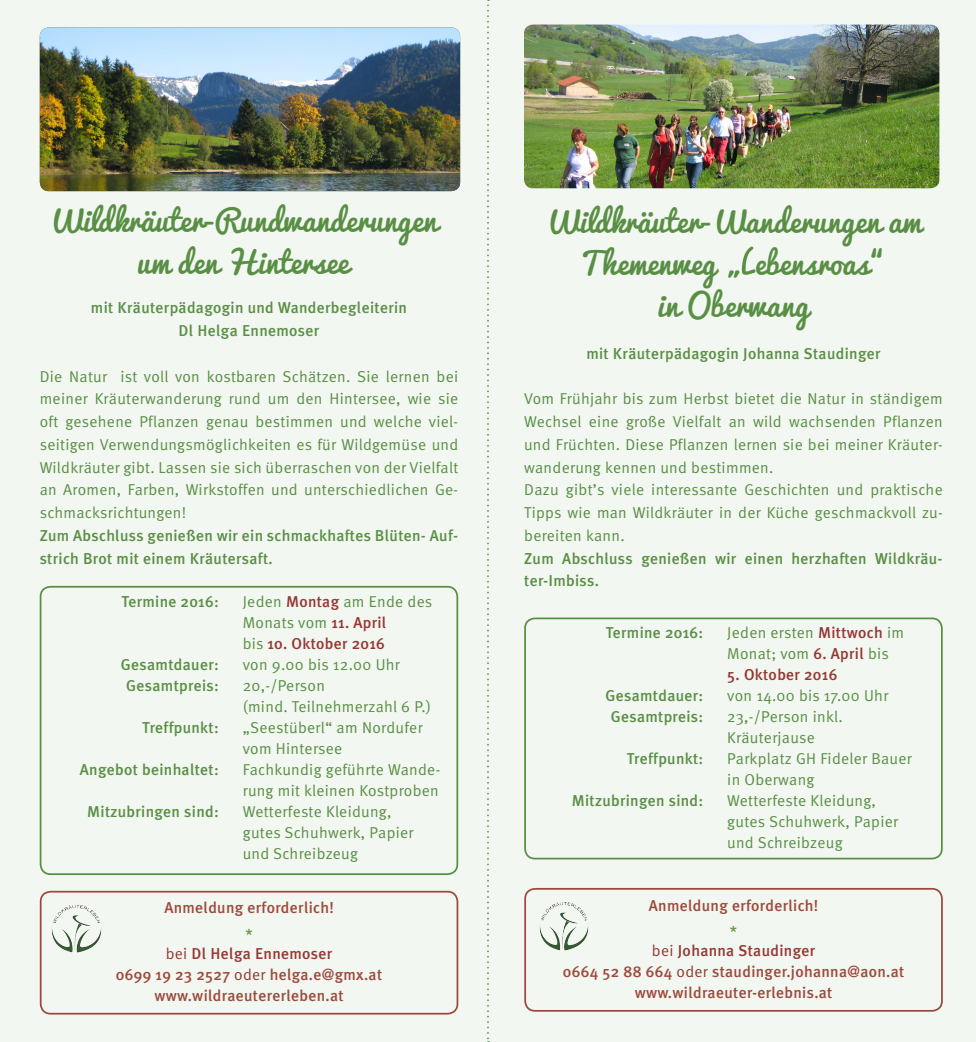
<style>
.page{position:relative;width:976px;height:1042px;background:#f3f7f1}
.page>*{position:absolute;margin:0;border:0;box-sizing:border-box;transform-origin:0 0}
.Headline{font:29.75px "Pacifico";color:#598f45}
.Text{font:15.75px/22.8px "Meta Normal";letter-spacing:.02em;color:#598f45}
.Text-2{font:500 15.75px/22.8px "Meta Plus";letter-spacing:.02em;color:#598f45}
.Text-3{font:500 15.75px "Meta Plus";letter-spacing:.02em;color:#9d4a3d}
.Text-4{font:500 15.75px/21px "Meta Plus";letter-spacing:.02em;color:#963834}
.Text-5{font:500 15.75px "Meta Plus";color:#6c9651}
.s1{font-family:"Meta Plus";font-weight:500;color:#963834}
.s2{font-family:"Meta Normal";font-weight:400;color:#598f45}
.s3{font-family:"Meta Normal";font-weight:400}
.s4{font-family:"Meta Normal";font-weight:400;color:#963834}
</style>
<div class="page">
<svg style="left:487px;top:0;width:2px;height:1042px"></svg>
<div style="left:524px;top:617px;width:418px;height:242px;border:2px solid #598f45;border-radius:10px"></div>
<div style="left:524px;top:888px;width:418px;height:123px;border:2px solid #9d4a3d;border-radius:10px"></div>
<img style="left:524px;top:25px;width:415px;height:163px">
<img style="left:539px;top:902px;width:50px;height:49px">
<svg style="left:742px;top:246px;width:13px;height:29px"></svg>
<img style="left:40px;top:27px;width:420px;height:164px">
<div style="left:40px;top:586px;width:418px;height:289px;border:2px solid #598f45;border-radius:10px"></div>
<div style="left:40px;top:891px;width:418px;height:123px;border:2px solid #9d4a3d;border-radius:10px"></div>
<img style="left:51px;top:905px;width:51px;height:48px">
<p class="Headline" style="left:48px;top:194px;width:390px">Wildkräuter-Rundwanderungen</p>
<p class="Headline" style="left:137px;top:236px;width:213px">um den Hintersee</p>
<p class="Text-2" style="left:91px;top:296px;width:317px">mit Kräuterpädagogin und Wanderbegleiterin</p>
<p class="Text-2" style="left:179px;top:319px;width:142px">Dl Helga Ennemoser</p>
<p class="Text" style="left:40px;top:364px;width:420px;text-align:justify">Die Natur ist voll von kostbaren Schätzen. Sie lernen bei meiner Kräuterwanderung rund um den Hintersee, wie sie oft gesehene Pflanzen genau bestimmen und welche viel&shy;seitigen Verwendungsmöglichkeiten es für Wildgemüse und Wildkräuter gibt. Lassen sie sich überraschen von der Vielfalt an Aromen, Farben, Wirkstoffen und unterschiedlichen Ge&shy;schmacksrichtungen!</p>
<p class="Text-2" style="left:40px;top:524px;width:420px">Zum Abschluss genießen wir ein schmackhaftes Blüten- Auf&shy;strich Brot mit einem Kräutersaft.</p>
<p class="Text-2" style="left:121px;top:590px;width:99px">Termine 2016:</p>
<p class="Text" style="left:243px;top:590px;width:191px">Jeden <span class="s1">Montag</span> am Ende des</p>
<p class="Text-4" style="left:243px;top:612px;width:145px"><span class="s2">Monats vom</span> 11. April <span class="s2">bis</span> 10. Oktober 2016</p>
<p class="Text" style="left:243px;top:653px;width:159px">von 9.00 bis 12.00 Uhr</p>
<p class="Text" style="left:243px;top:674px;width:84px">20,-/Person</p>
<p class="Text" style="left:243px;top:695px;width:190px">(mind. Teilnehmerzahl 6 P.)</p>
<p class="Text" style="left:243px;top:716px;width:181px;line-height:21px">„Seestüberl“ am Nordufer vom Hintersee</p>
<p class="Text" style="left:243px;top:758px;width:199px;line-height:21px">Fachkundig geführte Wande&shy;rung mit kleinen Kostproben</p>
<p class="Text" style="left:243px;top:800px;width:150px">Wetterfeste Kleidung,</p>
<p class="Text" style="left:243px;top:821px;width:172px;line-height:21px">gutes Schuhwerk, Papier und Schreibzeug</p>
<p class="Text-2" style="left:121px;top:653px;width:99px">Gesamtdauer:</p>
<p class="Text-2" style="left:126px;top:674px;width:94px">Gesamtpreis:</p>
<p class="Text-2" style="left:142px;top:716px;width:78px">Treffpunkt:</p>
<p class="Text-2" style="left:80px;top:758px;width:140px">Angebot beinhaltet:</p>
<p class="Text-2" style="left:87px;top:800px;width:133px">Mitzubringen sind:</p>
<p class="Text-3" style="left:164px;top:899px;width:171px">Anmeldung erforderlich!</p>
<p class="Text-5" style="left:245px;top:925px;width:9px">*</p>
<p class="Text-4" style="left:166px;top:943px;width:168px"><span class="s3">bei</span> Dl Helga Ennemoser</p>
<p class="Text-3" style="left:116px;top:965px;width:268px">0699 19 23 2527 <span class="s4">oder</span> helga.e@gmx.at</p>
<p class="Text-3" style="left:154px;top:986px;width:191px">www.wildraeutererleben.at</p>
<p class="Headline" style="left:545px;top:195px;width:378px">Wildkräuter-Wanderungen am</p>
<p class="Headline" style="left:580px;top:237px;width:308px">Themenweg „ ebensroas“</p>
<p class="Headline" style="left:657px;top:279px;width:153px">in Oberwang</p>
<p class="Text-2" style="left:586px;top:342px;width:296px">mit Kräuterpädagogin Johanna Staudinger</p>
<p class="Text" style="left:524px;top:387px;width:420px;text-align:justify">Vom Frühjahr bis zum Herbst bietet die Natur in ständigem Wechsel eine große Vielfalt an wild wachsenden Pflanzen und Früchten. Diese Pflanzen lernen sie bei meiner Kräuter&shy;wanderung kennen und bestimmen.</p>
<p class="Text" style="left:524px;top:478px;width:420px;text-align:justify">Dazu gibt’s viele interessante Geschichten und praktische Tipps wie man Wildkräuter in der Küche geschmackvoll zu&shy;bereiten kann.</p>
<p class="Text-2" style="left:524px;top:547px;width:420px">Zum Abschluss genießen wir einen herzhaften Wildkräu&shy;ter-Imbiss.</p>
<p class="Text-2" style="left:606px;top:621px;width:99px">Termine 2016:</p>
<p class="Text-2" style="left:605px;top:684px;width:99px">Gesamtdauer:</p>
<p class="Text-2" style="left:611px;top:705px;width:94px">Gesamtpreis:</p>
<p class="Text-2" style="left:627px;top:747px;width:78px">Treffpunkt:</p>
<p class="Text-2" style="left:572px;top:789px;width:133px">Mitzubringen sind:</p>
<p class="Text" style="left:727px;top:621px;width:178px">Jeden ersten <span class="s1">Mittwoch</span> im</p>
<p class="Text" style="left:727px;top:642px;width:163px">Monat; vom <span class="s1">6. April</span> bis</p>
<p class="Text-4" style="left:727px;top:664px;width:112px">5. Oktober 2016</p>
<p class="Text" style="left:727px;top:684px;width:162px">von 14.00 bis 17.00 Uhr</p>
<p class="Text" style="left:727px;top:705px;width:117px">23,-/Person inkl.</p>
<p class="Text" style="left:727px;top:726px;width:89px">Kräuterjause</p>
<p class="Text" style="left:727px;top:747px;width:186px">Parkplatz GH Fideler Bauer</p>
<p class="Text" style="left:727px;top:768px;width:89px">in Oberwang</p>
<p class="Text" style="left:727px;top:789px;width:150px">Wetterfeste Kleidung,</p>
<p class="Text" style="left:727px;top:811px;width:172px;line-height:21px">gutes Schuhwerk, Papier und Schreibzeug</p>
<p class="Text-3" style="left:649px;top:896px;width:171px">Anmeldung erforderlich!</p>
<p class="Text-5" style="left:730px;top:922px;width:9px">*</p>
<p class="Text-4" style="left:652px;top:940px;width:165px"><span class="s3">bei</span> Johanna Staudinger</p>
<p class="Text-3" style="left:563px;top:962px;width:343px">0664 52 88 664 <span class="s4">oder</span> staudinger.johanna@aon.at</p>
<p class="Text-3" style="left:634px;top:983px;width:199px">www.wildraeuter-erlebnis.at</p>
</div>
